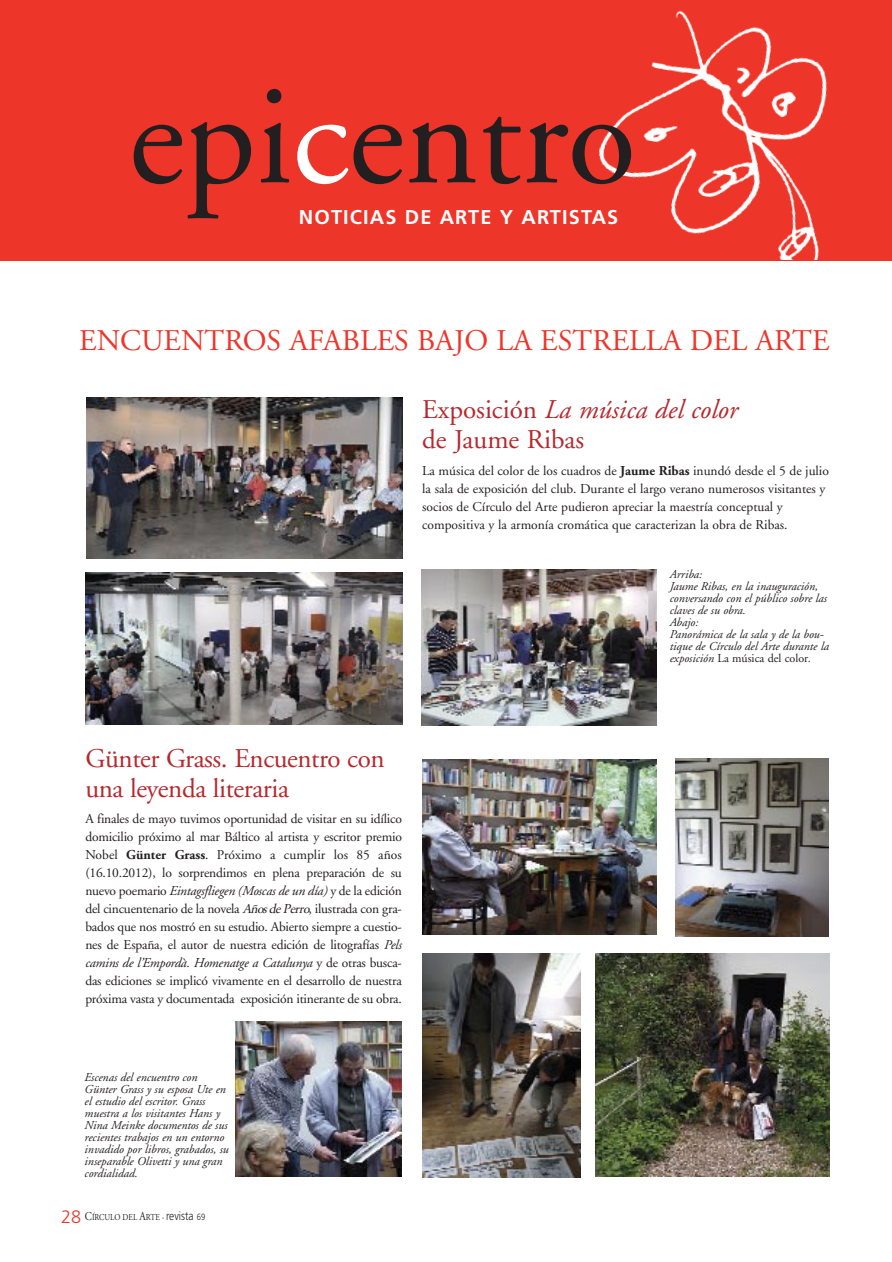
<style>
.page{position:relative;width:892px;height:1262px;background:#fff}
.page>*{position:absolute;margin:0;border:0;box-sizing:border-box;transform-origin:0 0}
.t1{font:140.85px "Adobe Garamond";color:#231f20}
.t2{font:30px "Adobe Garamond";color:#ee3529}
.t3{font:27px/30px "Adobe Garamond";letter-spacing:-.015em;color:#b7282e}
.t4{font:700 19.95px "Frutiger";letter-spacing:.055em;color:#fff}
.t5{font:13.5px/18px "Adobe Garamond";color:#231f20;text-align:justify}
.t6{font:italic 12px/12px "Adobe Garamond";color:#231f20}
.t7{font:9px "Adobe Garamond";color:#231f20;scale:.85 1}
.s1{color:#fff}
.s2{font-style:italic}
.s3{font-weight:700}
.s4{font-style:normal}
.s5{font-family:"Frutiger";font-weight:300;font-size:18px;color:#ee3529}
.s6{font-size:12px}
.s7{font-weight:600}
.s8{font-family:"Frutiger";font-weight:300;font-size:12px}
.s9{font-family:"Frutiger";font-weight:300}
</style>
<div class="page">
<div style="left:0;top:0;width:891px;height:260px;background:#ee3529"></div>
<img style="left:598px;top:10px;width:229px;height:249px">
<img style="left:85px;top:572px;width:317px;height:152px">
<img style="left:86px;top:397px;width:316px;height:161px">
<img style="left:421px;top:569px;width:234px;height:156px">
<img style="left:422px;top:759px;width:234px;height:175px">
<img style="left:595px;top:953px;width:233px;height:223px">
<img style="left:422px;top:953px;width:158px;height:224px">
<img style="left:235px;top:1021px;width:166px;height:155px">
<img style="left:675px;top:758px;width:152px;height:178px">
<h1 class="t1" style="left:129px;top:81px;width:508px">epi<span class="s1">c</span>entro</h1>
<h3 class="t4" style="left:299px;top:209px;width:321px">NOTICIAS DE ARTE Y ARTISTAS</h3>
<h2 class="t2" style="left:79px;top:328px;width:751px">ENCUENTROS AFABLES BAJO LA ESTRELLA DEL ARTE</h2>
<h3 class="t3" style="left:422px;top:396px;width:317px">Exposición <span class="s2">La música del color </span>de Jaume Ribas</h3>
<p class="t5" style="left:422px;top:462px;width:408px;text-align:left">La música del color de los cuadros de <span class="s3">Jaume Ribas</span> inundó desde el 5 de julio la sala de exposición del club. Durante el largo verano numerosos visitantes y socios de Círculo del Arte pudieron apreciar la maestría conceptual y compositiva y la armonía cromática que caracterizan la obra de Ribas.</p>
<p class="t6" style="left:669px;top:569px;width:160px">Arriba:<br>Jaume Ribas, en la inauguración, conversando con el público sobre las claves de su obra.<br>Abajo:<br>Panorámica de la sala y de la bou&shy;tique de Círculo del Arte durante la exposición <span class="s4">La música del color</span>.</p>
<h3 class="t3" style="left:85px;top:746px;width:300px">Günter Grass. Encuentro con una leyenda literaria</h3>
<p class="t5" style="left:85px;top:810px;width:318px">A finales de mayo tuvimos oportunidad de visitar en su idílico domicilio próximo al mar Báltico al artista y escritor premio Nobel <span class="s3">Günter Grass</span>. Próximo a cumplir los 85 años (16.10.2012), lo sorprendimos en plena preparación de su nuevo poemario <span class="s2">Eintagsfliegen (Moscas de un día)</span> y de la edición del cincuentenario de la novela <span class="s2">AñosdePerro</span>, ilustrada con gra&shy;bados que nos mostró en su estudio. Abierto siempre a cuestio&shy;nes de España, el autor de nuestra edición de litografías <span class="s2">Pels camins de l’Empordà. Homenatge a Catalunya</span> y de otras busca&shy;das ediciones se implicó vivamente en el desarrollo de nuestra próxima vasta y documentada exposición itinerante de su obra.</p>
<p class="t6" style="left:85px;top:1072px;width:146px">Escenas del encuentro con<br>Günter Grass y su esposa Ute en el estudio del escritor. Grass muestra a los visitantes Hans y<br>Nina Meinke documentos de sus recientes trabajos en un entorno invadido por libros, grabados, su inseparable Olivetti y una gran cordialidad.</p>
<p class="t7" style="left:61px;top:1213px;width:171px"><span class="s5">28</span> <span class="s6">C</span>ÍRCULO DEL <span class="s6">A</span>RTE <span class="s7">·</span> <span class="s8">revista</span> <span class="s9">69</span></p>
</div>
